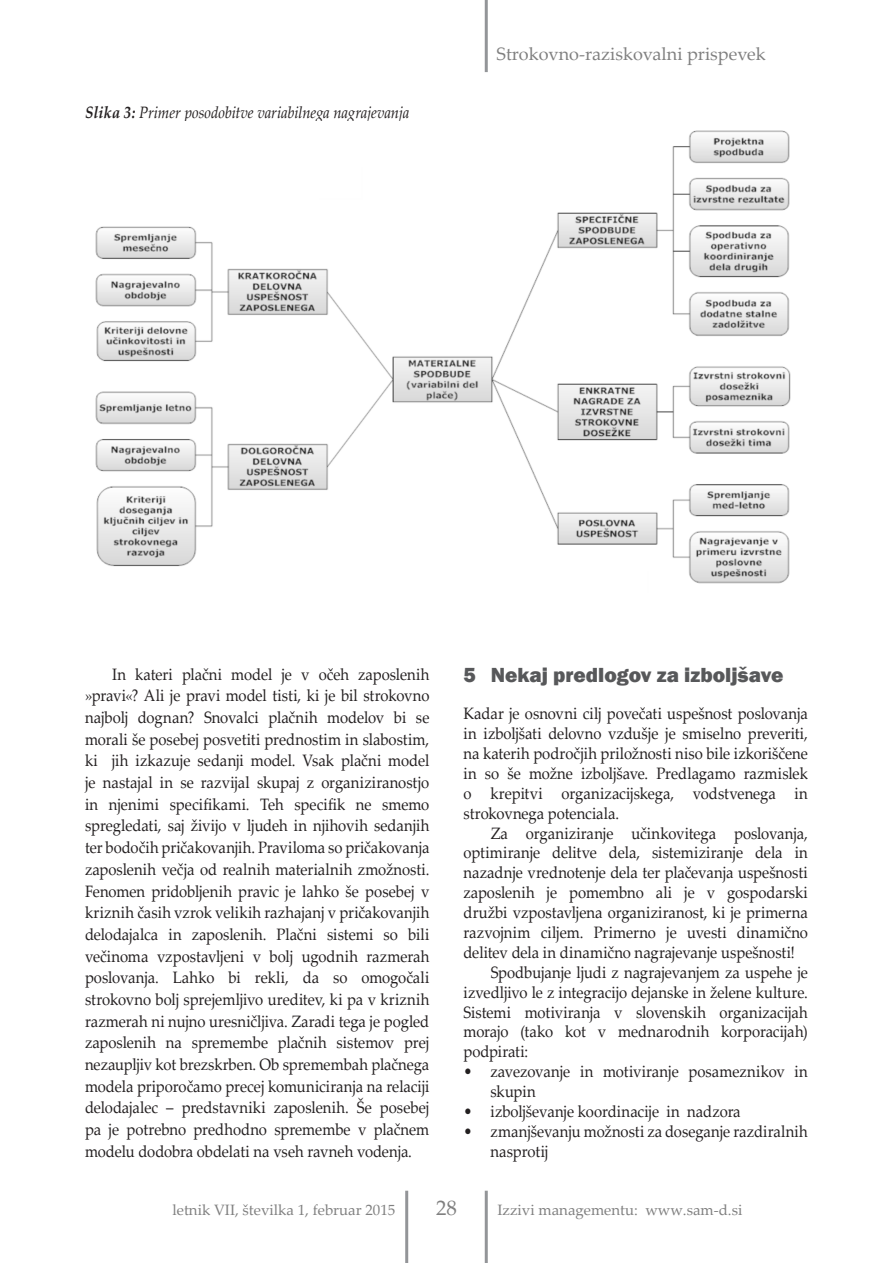
<style>
.page{position:relative;width:893px;height:1263px;background:#fff}
.page>*{position:absolute;margin:0;border:0;box-sizing:border-box;transform-origin:0 0}
.Naslov_1{font:800 21px "Franklin Gothic";color:#57585a}
.t1{font:21px "Palatino Linotype";color:#808080}
.t2{font:18px "Palatino Linotype";color:#808080}
.Navaden{font:16.5px/21.8px "Palatino Linotype";letter-spacing:-.005em;color:#231f20;text-align:justify;scale:.9 1}
.Navaden_brez_umika{font:16.5px/20px "Palatino Linotype";letter-spacing:-.005em;color:#231f20;text-align:justify;scale:.9 1}
.Navaden_Crtica{font:16.5px/20px "Palatino Linotype";color:#231f20;scale:.9 1}
.Navaden_brez_umika-2{font:italic 16.5px "Palatino Linotype";letter-spacing:-.005em;color:#231f20;scale:.9 1}
.t3{font:15px "Palatino Linotype";color:#808080}
.s1{font-weight:700}
</style>
<div class="page">
<hr style="left:485px;top:1191px;width:3px;height:72px;background:#939598">
<hr style="left:405px;top:1191px;width:3px;height:72px;background:#939598">
<hr style="left:485px;top:0;width:3px;height:72px;background:#939598">
<img style="left:95px;top:130px;width:696px;height:454px">
<p class="Navaden_brez_umika-2" style="left:85px;top:101px;width:362px"><span class="s1">Slika 3:</span> Primer posodobitve variabilnega nagrajevanja</p>
<p class="t2" style="left:497px;top:41px;width:271px">Strokovno-raziskovalni prispevek</p>
<p class="Navaden" style="left:85px;top:663px;width:384px;text-indent:27px">In kateri plačni model je v očeh zaposlenih »pravi«? Ali je pravi model tisti, ki je bil strokovno najbolj dognan? Snovalci plačnih modelov bi se morali še posebej posvetiti prednostim in slabostim, ki jih izkazuje sedanji model. Vsak plačni model je nastajal in se razvijal skupaj z organiziranostjo in njenimi specifikami. Teh specifik ne smemo spregledati, saj živijo v ljudeh in njihovih sedanjih ter bodočih pričakovanjih. Praviloma so pričakovanja zaposlenih večja od realnih materialnih zmožnosti.<br>Fenomen pridobljenih pravic je lahko še posebej v kriznih časih vzrok velikih razhajanj v pričakovanjih delodajalca in zaposlenih. Plačni sistemi so bili večinoma vzpostavljeni v bolj ugodnih razmerah poslovanja. Lahko bi rekli, da so omogočali strokovno bolj sprejemljivo ureditev, ki pa v kriznih razmerah ni nujno uresničljiva. Zaradi tega je pogled zaposlenih na spremembe plačnih sistemov prej nezaupljiv kot brezskrben. Ob spremembah plačnega modela priporočamo precej komuniciranja na relaciji delodajalec – predstavniki zaposlenih. Še posebej pa je potrebno predhodno spremembe v plačnem modelu dodobra obdelati na vseh ravneh vodenja.</p>
<p class="Naslov_1" style="left:463px;top:662px;width:321px">5 Nekaj predlogov za izboljšave</p>
<p class="Navaden_brez_umika" style="left:463px;top:703px;width:384px">Kadar je osnovni cilj povečati uspešnost poslovanja in izboljšati delovno vzdušje je smiselno preveriti, na katerih področjih priložnosti niso bile izkoriščene in so še možne izboljšave. Predlagamo razmislek o krepitvi organizacijskega, vodstvenega in strokovnega potenciala.</p>
<p class="Navaden" style="left:463px;top:822px;width:384px;line-height:20px;text-indent:27px">Za organiziranje učinkovitega poslovanja, optimiranje delitve dela, sistemiziranje dela in nazadnje vrednotenje dela ter plačevanja uspešnosti zaposlenih je pomembno ali je v gospodarski družbi vzpostavljena organiziranost, ki je primerna razvojnim ciljem. Primerno je uvesti dinamično delitev dela in dinamično nagrajevanje uspešnosti!</p>
<p class="Navaden" style="left:463px;top:961px;width:384px;line-height:20px;text-indent:27px">Spodbujanje ljudi z nagrajevanjem za uspehe je izvedljivo le z integracijo dejanske in želene kulture.<br>Sistemi motiviranja v slovenskih organizacijah morajo (tako kot v mednarodnih korporacijah) podpirati:</p>
<p class="Navaden_Crtica" style="left:490px;top:1061px;width:354px;text-indent:-27px">• zavezovanje in motiviranje posameznikov in skupin</p>
<p class="Navaden_Crtica" style="left:463px;top:1101px;width:310px">• izboljševanje koordinacije in nadzora</p>
<p class="Navaden_Crtica" style="left:490px;top:1120px;width:354px;text-indent:-27px">• zmanjševanju možnosti za doseganje razdiralnih nasprotij</p>
<p class="t3" style="left:173px;top:1199px;width:224px">letnik VII, številka 1, februar 2015</p>
<p class="t1" style="left:436px;top:1192px;width:22px">28</p>
<p class="t3" style="left:497px;top:1199px;width:246px">Izzivi managementu: www.sam-d.si</p>
</div>
